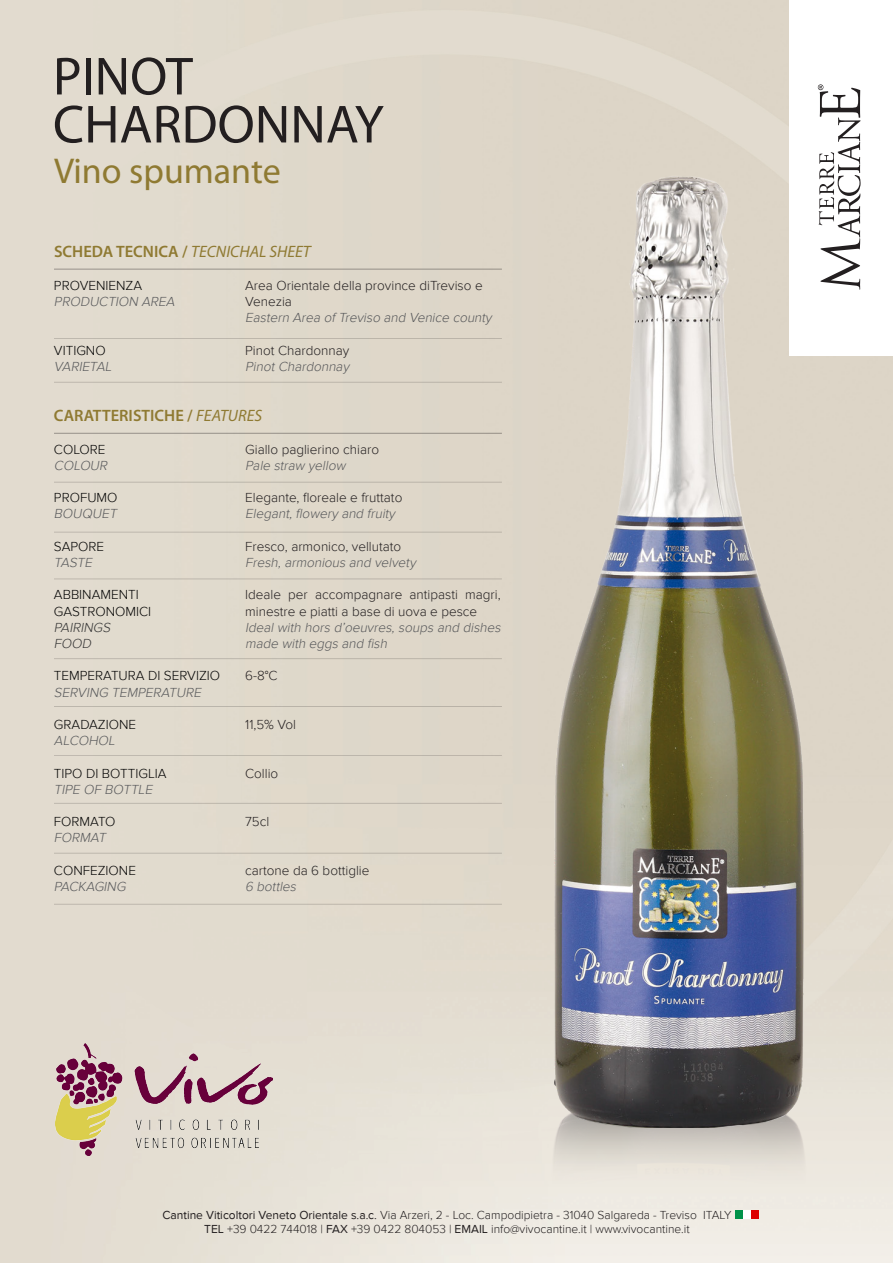
<style>
.page{position:relative;width:893px;height:1263px;background:#fff}
.page>*{position:absolute;margin:0;border:0;box-sizing:border-box;transform-origin:0 0}
.t1{font:54px/48px "Myriad Pro";color:#231f20}
.t2{font:36px "Myriad Pro";color:#8f7a32}
.t3{font:600 16.5px "Myriad Pro";color:#8f7a32}
.t4{font:italic 300 13.5px/16.2px "Proxima Nova";color:#57585a}
.t5{font:300 13.5px/16.2px "Proxima Nova";color:#231f20}
.t6{font:300 13.5px "Proxima Nova";color:#000}
.t7{font:italic 300 13.5px "Proxima Nova";color:#333}
.t8{font:300 12px/14.4px "Proxima Nova";color:#231f20;text-align:center}
.s1{font-weight:400;font-style:italic}
.s2{font-weight:400}
</style>
<div class="page">
<img style="left:0;top:0;width:893px;height:1263px">
<img style="left:55px;top:1043px;width:217px;height:112px">
<div style="left:789px;top:1px;width:104px;height:355px;background:#fff"></div>
<svg style="left:818px;top:84px;width:42px;height:206px"></svg>
<img style="left:528px;top:156px;width:311px;height:1080px">
<hr style="left:54px;top:269px;width:448px;height:1px;background:#231f20">
<hr style="left:54px;top:338px;width:448px;height:1px;background:#231f20">
<hr style="left:54px;top:382px;width:448px;height:1px;background:#231f20">
<hr style="left:54px;top:904px;width:448px;height:1px;background:#231f20">
<hr style="left:54px;top:853px;width:448px;height:1px;background:#231f20">
<hr style="left:54px;top:803px;width:448px;height:1px;background:#231f20">
<hr style="left:54px;top:755px;width:448px;height:1px;background:#231f20">
<hr style="left:54px;top:706px;width:448px;height:1px;background:#231f20">
<hr style="left:54px;top:658px;width:448px;height:1px;background:#231f20">
<hr style="left:54px;top:579px;width:448px;height:1px;background:#231f20">
<hr style="left:54px;top:532px;width:448px;height:1px;background:#231f20">
<hr style="left:54px;top:482px;width:448px;height:1px;background:#231f20">
<hr style="left:54px;top:433px;width:448px;height:1px;background:#231f20">
<p class="t1" style="left:53px;top:51px;width:332px">PINOT<br>CHARDONNAY</p>
<p class="t2" style="left:54px;top:149px;width:228px">Vino spumante</p>
<p class="t3" style="left:54px;top:241px;width:258px">SCHEDA TECNICA / <span class="s1">TECNICHAL SHEET</span></p>
<p class="t6" style="left:54px;top:278px;width:90px">PROVENIENZA</p>
<p class="t4" style="left:54px;top:293px;width:125px">PRODUCTION AREA</p>
<p class="t6" style="left:54px;top:343px;width:53px">VITIGNO</p>
<p class="t4" style="left:54px;top:358px;width:62px">VARIETAL</p>
<p class="t5" style="left:245px;top:277px;width:239px">Area Orientale della province diTreviso e<br>Venezia</p>
<p class="t4" style="left:245px;top:309px;width:248px">Eastern Area of Treviso and Venice county</p>
<p class="t5" style="left:245px;top:342px;width:106px">Pinot Chardonnay</p>
<p class="t4" style="left:245px;top:358px;width:105px">Pinot Chardonnay</p>
<p class="t3" style="left:54px;top:405px;width:210px">CARATTERISTICHE / <span class="s1">FEATURES</span></p>
<p class="t6" style="left:54px;top:442px;width:53px">COLORE</p>
<p class="t4" style="left:54px;top:457px;width:57px">COLOUR</p>
<p class="t6" style="left:54px;top:490px;width:65px">PROFUMO</p>
<p class="t4" style="left:54px;top:506px;width:67px">BOUQUET</p>
<p class="t6" style="left:54px;top:539px;width:52px">SAPORE</p>
<p class="t4" style="left:54px;top:554px;width:42px">TASTE</p>
<p class="t6" style="left:54px;top:587px;width:86px">ABBINAMENTI</p>
<p class="t6" style="left:54px;top:604px;width:99px">GASTRONOMICI</p>
<p class="t7" style="left:54px;top:620px;width:60px">PAIRINGS</p>
<p class="t7" style="left:54px;top:636px;width:41px">FOOD</p>
<p class="t6" style="left:54px;top:668px;width:168px">TEMPERATURA DI SERVIZIO</p>
<p class="t4" style="left:54px;top:684px;width:151px">SERVING TEMPERATURE</p>
<p class="t6" style="left:54px;top:717px;width:84px">GRADAZIONE</p>
<p class="t4" style="left:54px;top:732px;width:65px">ALCOHOL</p>
<p class="t6" style="left:54px;top:766px;width:114px">TIPO DI BOTTIGLIA</p>
<p class="t4" style="left:54px;top:781px;width:103px">TIPE OF BOTTLE</p>
<p class="t6" style="left:54px;top:814px;width:63px">FORMATO</p>
<p class="t4" style="left:54px;top:830px;width:56px">FORMAT</p>
<p class="t6" style="left:54px;top:863px;width:83px">CONFEZIONE</p>
<p class="t4" style="left:54px;top:878px;width:76px">PACKAGING</p>
<p class="t5" style="left:245px;top:441px;width:135px">Giallo paglierino chiaro</p>
<p class="t4" style="left:245px;top:457px;width:104px">Pale straw yellow</p>
<p class="t5" style="left:245px;top:489px;width:159px">Elegante, floreale e fruttato</p>
<p class="t4" style="left:245px;top:506px;width:151px">Elegant, flowery and fruity</p>
<p class="t5" style="left:245px;top:538px;width:158px">Fresco, armonico, vellutato</p>
<p class="t4" style="left:245px;top:554px;width:172px">Fresh, armonious and velvety</p>
<p class="t5" style="left:245px;top:587px;width:257px">Ideale per accompagnare antipasti magri, minestre e piatti a base di uova e pesce</p>
<p class="t4" style="left:245px;top:619px;width:260px">Ideal with hors d’oeuvres, soups and dishes made with eggs and fish</p>
<p class="t5" style="left:245px;top:668px;width:34px">6-8°C</p>
<p class="t5" style="left:245px;top:716px;width:52px">11,5% Vol</p>
<p class="t5" style="left:245px;top:765px;width:35px">Collio</p>
<p class="t5" style="left:245px;top:813px;width:26px">75cl</p>
<p class="t5" style="left:245px;top:862px;width:126px">cartone da 6 bottiglie</p>
<p class="t4" style="left:245px;top:878px;width:55px">6 bottles</p>
<p class="t8" style="left:162px;top:1207px;width:570px"><span class="s2">Cantine Viticoltori Veneto Orientale s.a.c.</span> Via Arzeri, 2 - Loc. Campodipietra - 31040 Salgareda - Treviso ITALY<br><span class="s2">TEL</span> +39 0422 744018 | <span class="s2">FAX</span> +39 0422 804053 | <span class="s2">EMAIL</span> info@vivocantine.it | www.vivocantine.it</p>
</div>
